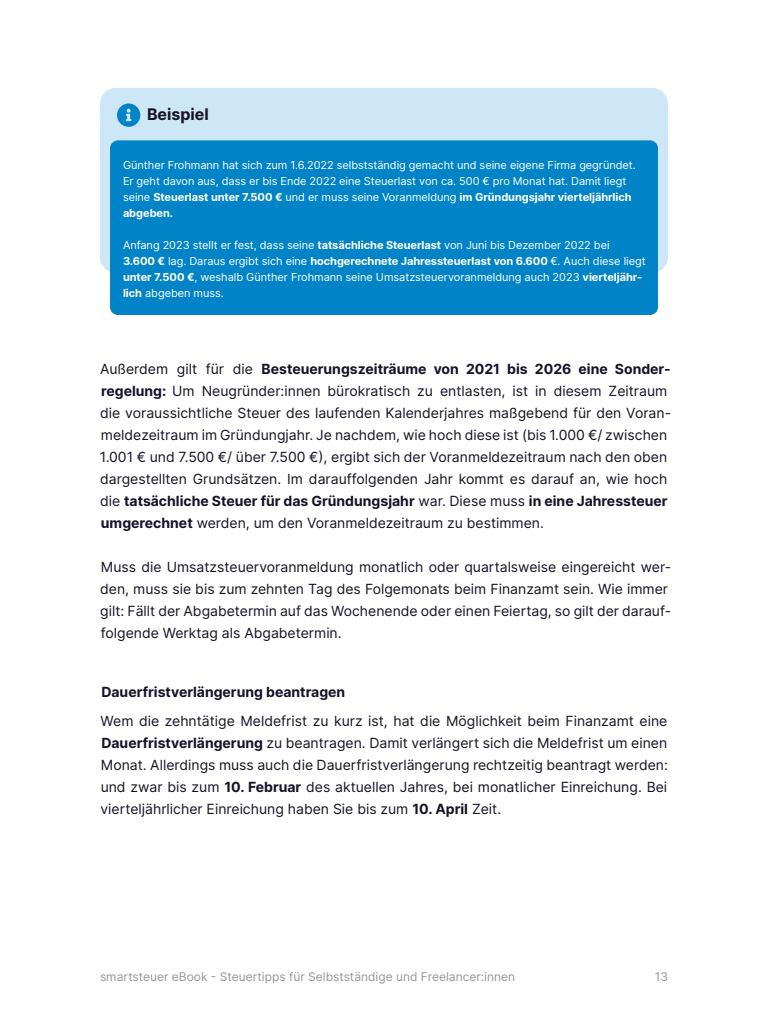
<style>
.page{position:relative;width:768px;height:1024px;background:#fff}
.page>*{position:absolute;margin:0;border:0;box-sizing:border-box;transform-origin:0 0}
.t1{font:700 16px "Inter";color:#171228}
.t2{font:14px/22px "Inter";color:#171228}
.t3{font:700 14px "Inter";color:#171228}
.t4{font:12px "Inter";color:#969696}
.t5{font:11px/16px "Inter";letter-spacing:-.005em;color:#fff}
.s1{font-weight:700}
</style>
<div class="page">
<div style="left:100px;top:88px;width:568px;height:185px;background:#cee7f6;border-radius:16px"></div>
<div style="left:110px;top:140px;width:548px;height:175px;background:#0084c7;border-radius:8px"></div>
<svg style="left:117px;top:104px;width:23px;height:23px"></svg>
<p class="t1" style="left:147px;top:103px;width:63px">Beispiel</p>
<p class="t5" style="left:123px;top:157px;width:514px">Günther Frohmann hat sich zum 1.6.2022 selbstständig gemacht und seine eigene Firma gegründet.<br>Er geht davon aus, dass er bis Ende 2022 eine Steuerlast von ca. 500 € pro Monat hat. Damit liegt seine <span class="s1">Steuerlast unter 7.500 €</span> und er muss seine Voranmeldung <span class="s1">im Gründungsjahr vierteljährlich abgeben.</span></p>
<p class="t5" style="left:123px;top:237px;width:524px">Anfang 2023 stellt er fest, dass seine <span class="s1">tatsächliche Steuerlast</span> von Juni bis Dezember 2022 bei<br><span class="s1">3.600 €</span> lag. Daraus ergibt sich eine <span class="s1">hochgerechnete Jahressteuerlast von 6.600</span> €. Auch diese liegt <span class="s1">unter 7.500 €</span>, weshalb Günther Frohmann seine Umsatzsteuervoranmeldung auch 2023 <span class="s1">vierteljähr&shy;lich</span> abgeben muss.</p>
<p class="t2" style="left:100px;top:358px;width:573px">Außerdem gilt für die <span class="s1">Besteuerungszeiträume von 2021 bis 2026 eine Sonder&shy;regelung:</span> Um Neugründer:innen bürokratisch zu entlasten, ist in diesem Zeitraum die voraussichtliche Steuer des laufenden Kalenderjahres maßgebend für den Voran&shy;meldezeitraum im Gründungjahr. Je nachdem, wie hoch diese ist (bis 1.000 €/ zwischen 1.001 € und 7.500 €/ über 7.500 €), ergibt sich der Voranmeldezeitraum nach den oben dargestellten Grundsätzen. Im darauffolgenden Jahr kommt es darauf an, wie hoch die <span class="s1">tatsächliche Steuer für das Gründungsjahr</span> war. Diese muss <span class="s1">in eine Jahressteuer umgerechnet</span> werden, um den Voranmeldezeitraum zu bestimmen.</p>
<p class="t2" style="left:100px;top:556px;width:572px">Muss die Umsatzsteuervoranmeldung monatlich oder quartalsweise eingereicht wer&shy;den, muss sie bis zum zehnten Tag des Folgemonats beim Finanzamt sein. Wie immer gilt: Fällt der Abgabetermin auf das Wochenende oder einen Feiertag, so gilt der darauf&shy;folgende Werktag als Abgabetermin.</p>
<p class="t3" style="left:101px;top:681px;width:245px">Dauerfristverlängerung beantragen</p>
<p class="t2" style="left:101px;top:710px;width:569px;text-align:justify">Wem die zehntätige Meldefrist zu kurz ist, hat die Möglichkeit beim Finanzamt eine <span class="s1">Dauerfristverlängerung</span> zu beantragen. Damit verlängert sich die Meldefrist um einen Monat. Allerdings muss auch die Dauerfristverlängerung rechtzeitig beantragt werden: und zwar bis zum <span class="s1">10. Februar</span> des aktuellen Jahres, bei monatlicher Einreichung. Bei vierteljährlicher Einreichung haben Sie bis zum <span class="s1">10. April</span> Zeit.</p>
<p class="t4" style="left:100px;top:968px;width:417px">smartsteuer eBook - Steuertipps für Selbstständige und Freelancer:innen</p>
<p class="t4" style="left:655px;top:968px;width:15px">13</p>
</div>
